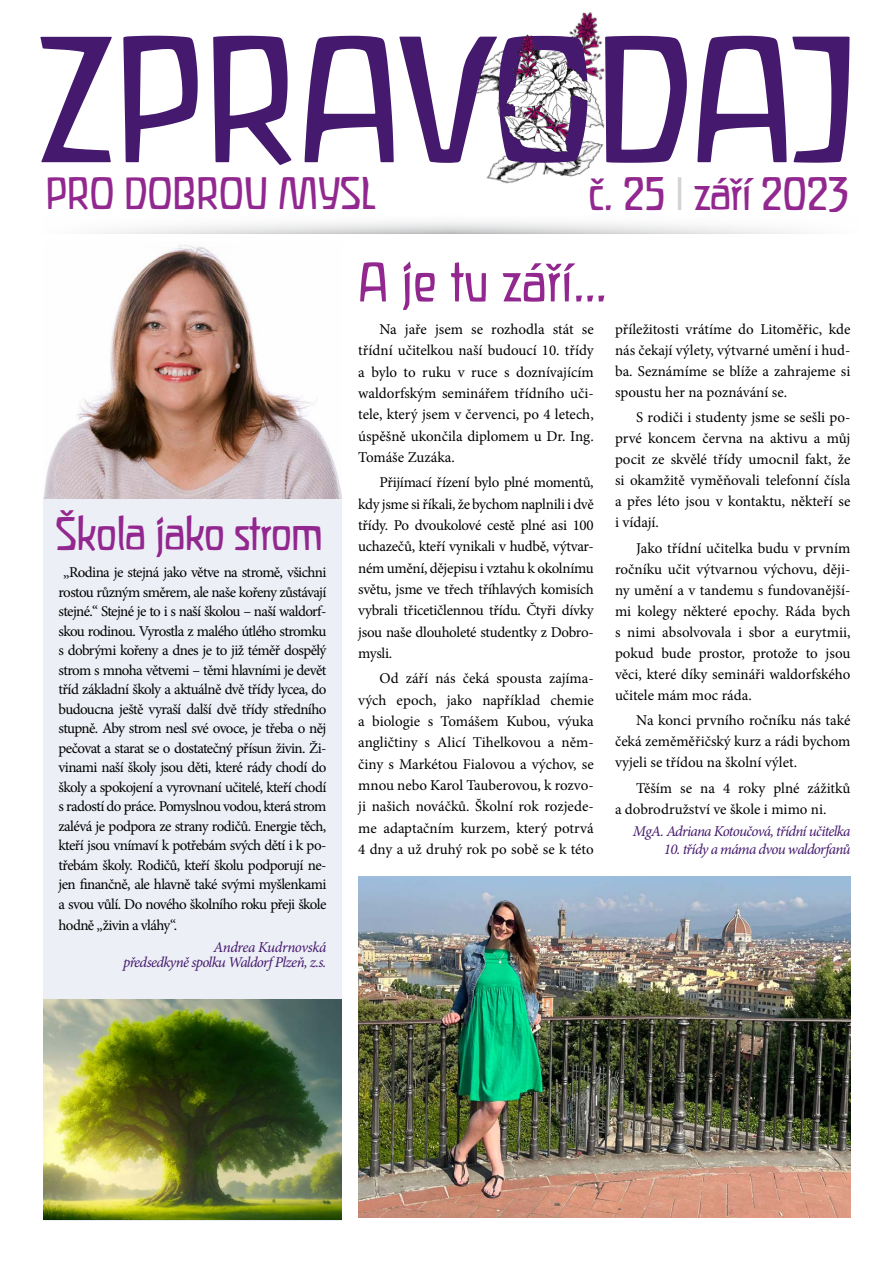
<style>
.page{position:relative;width:893px;height:1263px;background:#fff}
.page>*{position:absolute;margin:0;border:0;box-sizing:border-box;transform-origin:0 0}
.t1{font:184.2px "Liant";letter-spacing:-.02em;color:#45196e;scale:1.05 1}
.t2{font:57px "Liant";color:#92278f}
.t3{font:48px "Liant";letter-spacing:-.02em;color:#92278f}
.t4{font:47.7px "Liant";letter-spacing:-.02em;color:#92278f}
.t5{font:46.5px "Liant";letter-spacing:-.02em;color:#92278f}
.t6{font:15px/21.3px "Minion Pro";letter-spacing:-.035em;color:#000;text-align:justify}
.t7{font:italic 15px/15px "Minion Pro";letter-spacing:-.045em;color:#45196e;text-align:right}
.t8{font:15px/21px "Minion Pro";color:#000}
.s1{color:#d1d3d4}
</style>
<div class="page">
<img style="left:466px;top:12px;width:139px;height:172px">
<img style="left:496px;top:29px;width:101px;height:136px">
<svg style="left:97px;top:221px;width:707px;height:13px"></svg>
<div style="left:43px;top:498px;width:299px;height:722px;background:#edeff6"></div>
<img style="left:43px;top:245px;width:299px;height:253px">
<img style="left:358px;top:876px;width:492px;height:341px">
<img style="left:43px;top:999px;width:299px;height:221px">
<h1 class="t1" style="left:35px;top:1px;width:786px">ZPRAVODAJ</h1>
<h3 class="t5" style="left:45px;top:168px;width:333px">PRO DOBROU MYSL</h3>
<h3 class="t3" style="left:589px;top:168px;width:262px">č. 25 <span class="s1">|</span> září 2023</h3>
<h3 class="t4" style="left:56px;top:509px;width:269px">Škola jako strom</h3>
<p class="t6" style="left:59px;top:563px;width:269px;line-height:19.5px;text-align:center">„Rodina je stejná jako větve na stromě, všichni rostou různým směrem, ale naše kořeny zůstávají stejné.“ Stejné je to i s naší školou – naší waldorf&shy;skou rodinou. Vyrostla z malého útlého stromku s dobrými kořeny a dnes je to již téměř dospělý strom s mnoha větvemi – těmi hlavními je devět tříd základní školy a aktuálně dvě třídy lycea, do budoucna ještě vyraší další dvě třídy středního stupně. Aby strom nesl své ovoce, je třeba o něj pečovat a starat se o dostatečný přísun živin. Ži&shy;vinami naší školy jsou děti, které rády chodí do školy a spokojení a vyrovnaní učitelé, kteří chodí s radostí do práce. Pomyslnou vodou, která strom zalévá je podpora ze strany rodičů. Energie těch, kteří jsou vnímaví k potřebám svých dětí i k po&shy;třebám školy. Rodičů, kteří školu podporují ne&shy;jen finančně, ale hlavně také svými myšlenkami a svou vůlí. Do nového školního roku přeji škole</p>
<p class="t6" style="left:59px;top:914px;width:120px">hodně „živin a vláhy“.</p>
<p class="t7" style="left:123px;top:939px;width:205px">Andrea Kudrnovská<br>předsedkyně spolku Waldorf Plzeň, z.s.</p>
<h2 class="t2" style="left:358px;top:252px;width:251px">A je tu září…</h2>
<p class="t6" style="left:358px;top:319px;width:237px;text-indent:21px">Na jaře jsem se rozhodla stát se třídní učitelkou naší budoucí 10. třídy a bylo to ruku v ruce s doznívajícím waldorfským seminářem třídního uči&shy;tele, který jsem v červenci, po 4 letech, úspěšně ukončila diplomem u Dr. Ing.<br>Tomáše Zuzáka.</p>
<p class="t6" style="left:358px;top:472px;width:237px;text-indent:21px">Přijímací řízení bylo plné momentů, kdy jsme si říkali, že bychom naplnili i dvě třídy. Po dvoukolové cestě plné asi 100 uchazečů, kteří vynikali v hudbě, výtvar&shy;ném umění, dějepisu i vztahu k okolnímu světu, jsme ve třech tříhlavých komisích vybrali třicetičlennou třídu. Čtyři dívky jsou naše dlouholeté studentky z Dobro&shy;mysli.</p>
<p class="t6" style="left:358px;top:668px;width:237px;text-indent:21px">Od září nás čeká spousta zajíma&shy;vých epoch, jako například chemie a biologie s Tomášem Kubou, výuka angličtiny s Alicí Tihelkovou a něm&shy;činy s Markétou Fialovou a výchov, se mnou nebo Karol Tauberovou, k rozvo&shy;ji našich nováčků. Školní rok rozjede&shy;me adaptačním kurzem, který potrvá 4 dny a už druhý rok po sobě se k této</p>
<p class="t6" style="left:615px;top:319px;width:237px">příležitosti vrátíme do Litoměřic, kde nás čekají výlety, výtvarné umění i hud&shy;ba. Seznámíme se blíže a zahrajeme si spoustu her na poznávání se.</p>
<p class="t6" style="left:615px;top:407px;width:237px;text-indent:21px">S rodiči i studenty jsme se sešli po&shy;prvé koncem června na aktivu a můj pocit ze skvělé třídy umocnil fakt, že si okamžitě vyměňovali telefonní čísla a přes léto jsou v kontaktu, někteří se i vídají.</p>
<p class="t6" style="left:615px;top:537px;width:237px;text-indent:21px">Jako třídní učitelka budu v prvním ročníku učit výtvarnou výchovu, ději&shy;ny umění a v tandemu s fundovanější&shy;mi kolegy některé epochy. Ráda bych s nimi absolvovala i sbor a eurytmii, pokud bude prostor, protože to jsou věci, které díky semináři waldorfského učitele mám moc ráda.</p>
<p class="t6" style="left:615px;top:710px;width:237px;text-indent:21px">Na konci prvního ročníku nás také čeká zeměměřičský kurz a rádi bychom vyjeli se třídou na školní výlet.</p>
<p class="t8" style="left:615px;top:777px;width:237px;text-indent:21px">Těším se na 4 roky plné zážitků a dobrodružství ve škole i mimo ni.</p>
<p class="t7" style="left:633px;top:824px;width:219px">MgA. Adriana Kotoučová, třídní učitelka</p>
<p class="t7" style="left:664px;top:842px;width:188px">10. třídy a máma dvou waldorfanů</p>
</div>
